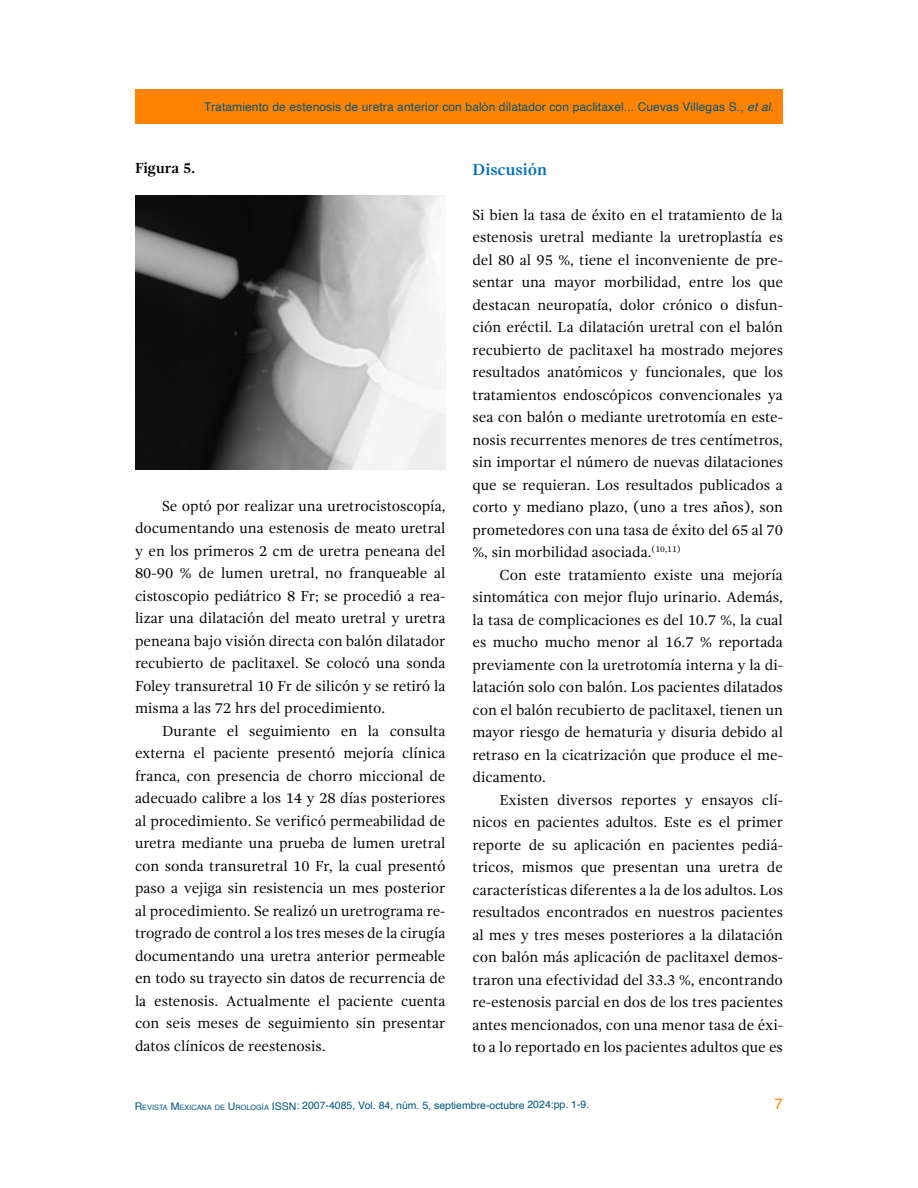
<style>
.page{position:relative;width:918px;height:1188px;background:#fff}
.page>*{position:absolute;margin:0;border:0;box-sizing:border-box;transform-origin:0 0}
.t1{font:700 16.5px "Gandhi Serif";color:#0070c0}
.t2{font:15px/22.5px "Gandhi Serif";color:#000;text-align:justify}
.t3{font:700 15px "Gandhi Serif";color:#000}
.t4{font:15px "Helvetica";color:#ff8300}
.t5{font:12px "Helvetica";letter-spacing:.01em;color:#00567d}
.t6{font:10.5px "Helvetica";letter-spacing:-.005em;color:#00567d}
.s1{font-style:italic}
.s2{font-style:inherit}
.s3{font-size:7.35px}
</style>
<div class="page">
<div style="left:135px;top:89px;width:648px;height:34px;background:#ff8300"></div>
<img style="left:135px;top:196px;width:311px;height:273px">
<p class="t5" style="left:204px;top:98px;width:571px">Tratamiento de estenosis de uretra anterior con balón dilatador con paclitaxel... Cuevas Villegas S., <span class="s1">et al.</span></p>
<p class="t3" style="left:135px;top:160px;width:62px">Figura 5.</p>
<p class="t2" style="left:135px;top:495px;width:312px;text-indent:27px">Se optó por realizar una uretrocistoscopía, documentando una estenosis de meato uretral y en los primeros 2 cm de uretra peneana del 80-90 % de lumen uretral, no franqueable al cistoscopio pediátrico 8 Fr; se procedió a rea&shy;lizar una dilatación del meato uretral y uretra peneana bajo visión directa con balón dilatador recubierto de paclitaxel. Se colocó una sonda Foley transuretral 10 Fr de silicón y se retiró la misma a las 72 hrs del procedimiento.</p>
<p class="t2" style="left:135px;top:720px;width:312px;text-indent:27px">Durante el seguimiento en la consulta externa el paciente presentó mejoría clínica franca, con presencia de chorro miccional de adecuado calibre a los 14 y 28 días posteriores al procedimiento. Se verificó permeabilidad de uretra mediante una prueba de lumen uretral con sonda transuretral 10 Fr, la cual presentó paso a vejiga sin resistencia un mes posterior al procedimiento. Se realizó un uretrograma re&shy;trogrado de control a los tres meses de la cirugía documentando una uretra anterior permeable en todo su trayecto sin datos de recurrencia de la estenosis. Actualmente el paciente cuenta con seis meses de seguimiento sin presentar datos clínicos de reestenosis.</p>
<p class="t1" style="left:472px;top:160px;width:76px">Discusión</p>
<p class="t2" style="left:472px;top:203px;width:312px">Si bien la tasa de éxito en el tratamiento de la estenosis uretral mediante la uretroplastía es del 80 al 95 %, tiene el inconveniente de pre&shy;sentar una mayor morbilidad, entre los que destacan neuropatía, dolor crónico o disfun&shy;ción eréctil. La dilatación uretral con el balón recubierto de paclitaxel ha mostrado mejores resultados anatómicos y funcionales, que los tratamientos endoscópicos convencionales ya sea con balón o mediante uretrotomía en este&shy;nosis recurrentes menores de tres centímetros, sin importar el número de nuevas dilataciones que se requieran. Los resultados publicados a corto y mediano plazo, (uno a tres años), son prometedores con una tasa de éxito del 65 al 70 %, sin morbilidad asociada.<sup>(10,11)</sup></p>
<p class="t2" style="left:472px;top:563px;width:312px;text-indent:27px">Con este tratamiento existe una mejoría sintomática con mejor flujo urinario. Además, la tasa de complicaciones es del 10.7 %, la cual es mucho mucho menor al 16.7 % reportada previamente con la uretrotomía interna y la di&shy;latación solo con balón. Los pacientes dilatados con el balón recubierto de paclitaxel, tienen un mayor riesgo de hematuria y disuria debido al retraso en la cicatrización que produce el me&shy;dicamento.</p>
<p class="t2" style="left:472px;top:788px;width:312px;text-indent:27px">Existen diversos reportes y ensayos clí&shy;nicos en pacientes adultos. Este es el primer reporte de su aplicación en pacientes pediá&shy;tricos, mismos que presentan una uretra de características diferentes a la de los adultos. Los resultados encontrados en nuestros pacientes al mes y tres meses posteriores a la dilatación con balón más aplicación de paclitaxel demos&shy;traron una efectividad del 33.3 %, encontrando re-estenosis parcial en dos de los tres pacientes antes mencionados, con una menor tasa de éxi&shy;to a lo reportado en los pacientes adultos que es</p>
<p class="t6" style="left:135px;top:1097px;width:456px"><span class="s2">R</span><sub>EVISTA</sub> <span class="s2">M</span><sub>EXICANA</sub> <sub>DE</sub> <span class="s2">U</span><sub>RO</sub><span class="s3">LOGÍA</span> ISSN: 2007-4085, Vol. 84, núm. 5, septiembre-octubre 2024:pp. 1-9.</p>
<p class="t4" style="left:774px;top:1092px;width:10px">7</p>
</div>
